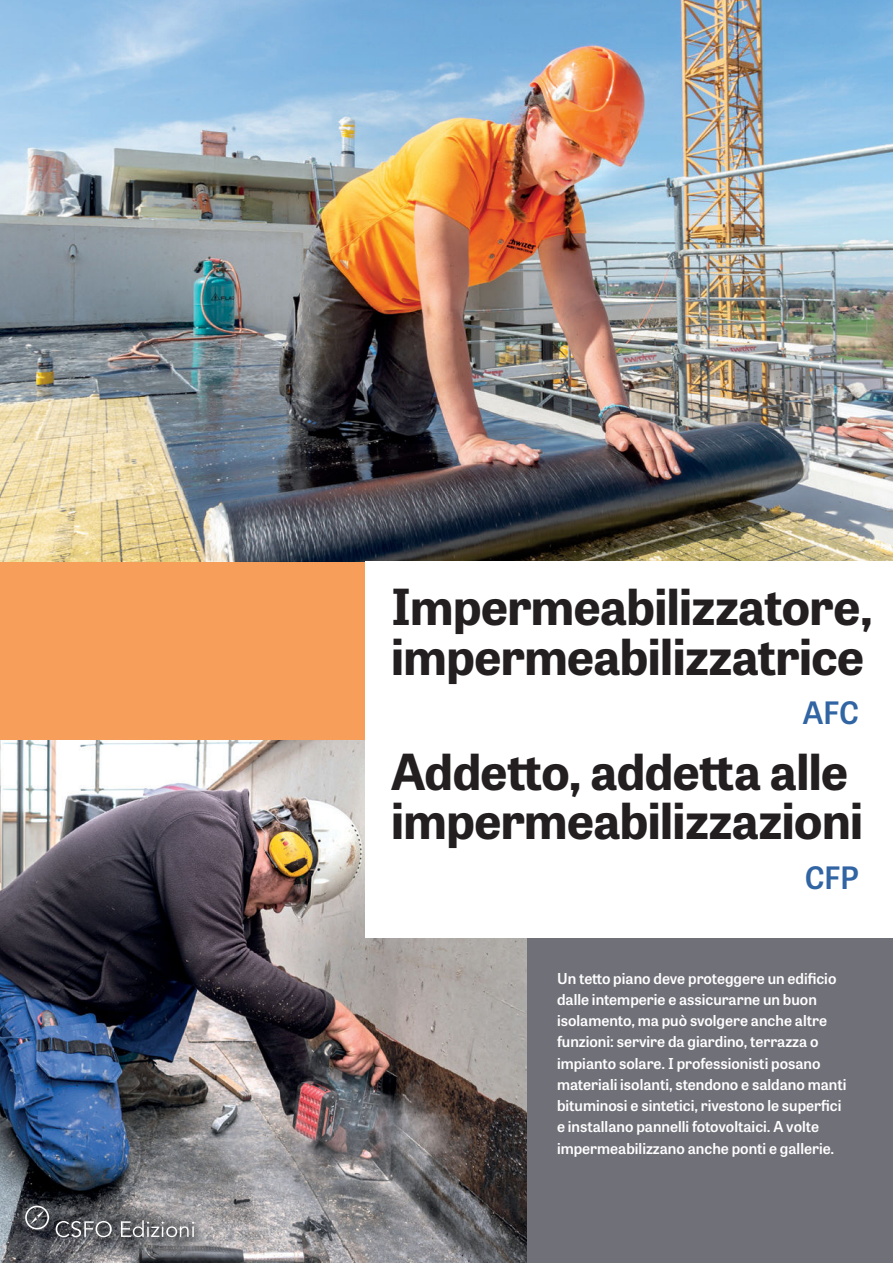
<style>
.page{position:relative;width:893px;height:1263px;background:#fff}
.page>*{position:absolute;margin:0;border:0;box-sizing:border-box;transform-origin:0 0}
.t1{font:700 49.5px/49.5px "Tablet Gothic";letter-spacing:-.01em;color:#231f20}
.t2{font:600 30.75px "Tablet Gothic";letter-spacing:-.015em;color:#3164a3}
.t3{font:600 15px/21.3px "Tablet Gothic";color:#fff}
</style>
<div class="page">
<img style="left:0;top:740px;width:527px;height:523px">
<div style="left:0;top:561px;width:366px;height:179px;background:#f89e5b"></div>
<div style="left:527px;top:938px;width:366px;height:325px;background:#707079"></div>
<img style="left:0;top:0;width:893px;height:561px">
<div style="left:366px;top:561px;width:527px;height:377px;background:#fff"></div>
<svg style="left:56px;top:1221px;width:56px;height:16px"></svg>
<svg style="left:121px;top:1220px;width:73px;height:17px"></svg>
<svg style="left:25px;top:1205px;width:24px;height:24px"></svg>
<h1 class="t1" style="left:391px;top:580px;width:483px">Impermeabilizzatore, impermeabilizzatrice</h1>
<h2 class="t2" style="left:803px;top:691px;width:58px">AFC</h2>
<h1 class="t1" style="left:391px;top:745px;width:473px">Addetto, addetta alle impermeabilizzazioni</h1>
<h2 class="t2" style="left:805px;top:856px;width:56px">CFP</h2>
<p class="t3" style="left:557px;top:967px;width:291px">Un tetto piano deve proteggere un edificio dalle intemperie e assicurarne un buon isolamento, ma può svolgere anche altre funzioni: servire da giardino, terrazza o impianto solare. I professionisti posano materiali isolanti, stendono e saldano manti bituminosi e sintetici, rivestono le superfici e installano pannelli fotovoltaici. A volte impermeabilizzano anche ponti e gallerie.</p>
</div>
